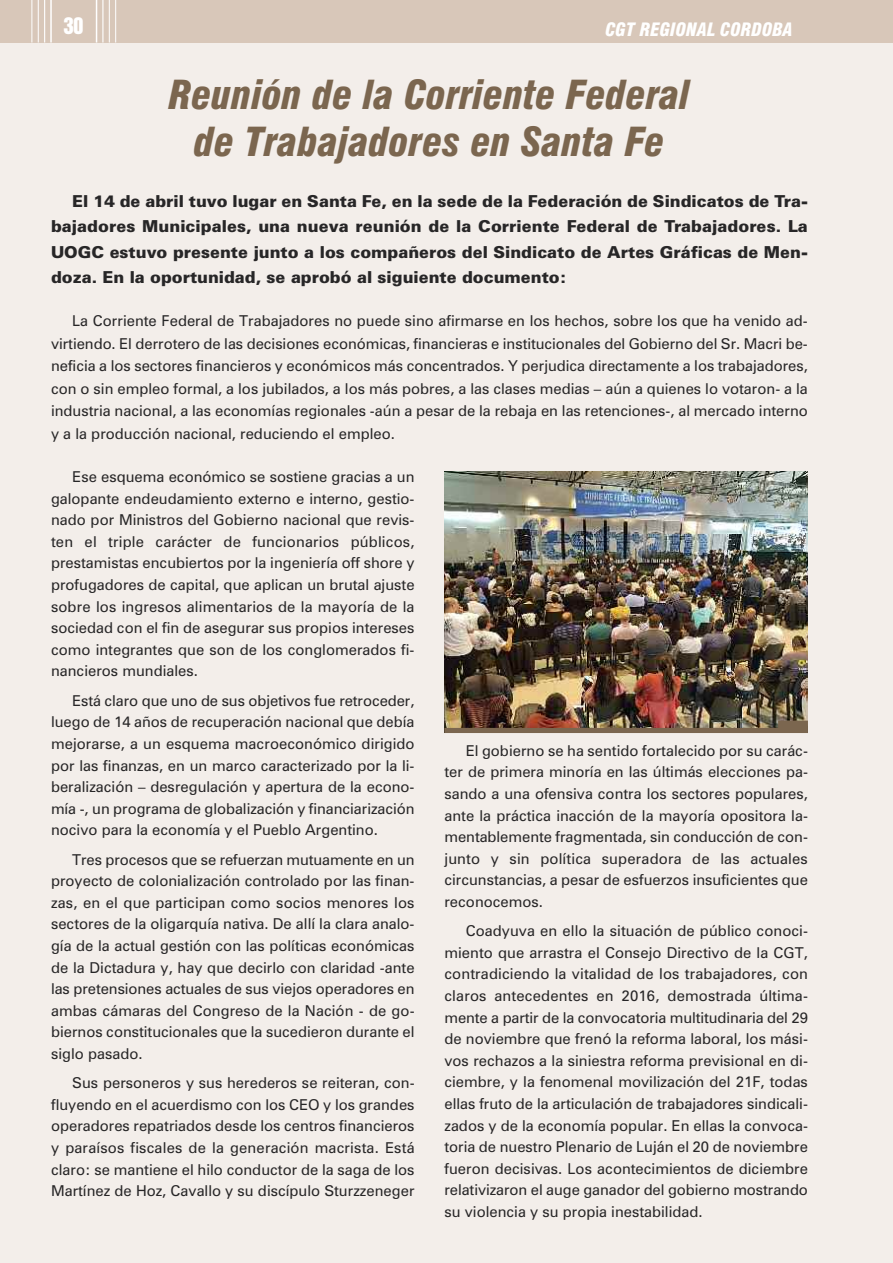
<style>
.page{position:relative;width:893px;height:1263px;background:#f3eeea}
.page>*{position:absolute;margin:0;border:0;box-sizing:border-box;transform-origin:0 0}
.t1{font:italic 900 condensed 39px/46.5px "Swiss 721 BT";color:#7b664f;text-align:center}
.t2{font:21px "Swiss 921 BT Regular A";color:#fff}
.t3{font:italic 900 condensed 18px "Swiss 721 BT";color:#fff}
.t4{font:900 16.5px/25.5px "Zurich BT";color:#272627;text-align:justify}
.t5{font:15px/21.6px "Zurich BT";color:#272627;text-align:justify}
</style>
<div class="page">
<div style="left:0;top:0;width:893px;height:43px;background:#d8c7b9"></div>
<hr style="left:50px;top:0;width:2px;height:43px;background:#fff">
<hr style="left:44px;top:0;width:1px;height:43px;background:#fff">
<hr style="left:38px;top:0;width:1px;height:43px;background:#fff">
<hr style="left:32px;top:0;width:1px;height:43px;background:#fff">
<hr style="left:96px;top:0;width:1px;height:43px;background:#fff">
<hr style="left:102px;top:0;width:1px;height:43px;background:#fff">
<hr style="left:109px;top:0;width:1px;height:43px;background:#fff">
<hr style="left:115px;top:0;width:1px;height:43px;background:#fff">
<img style="left:444px;top:472px;width:364px;height:249px">
<img style="left:444px;top:721px;width:364px;height:12px">
<h2 class="t2" style="left:64px;top:14px;width:22px">30</h2>
<p class="t3" style="left:605px;top:20px;width:189px">CGT REGIONAL CORDOBA</p>
<h1 class="t1" style="left:169px;top:72px;width:523px">Reunión de la Corriente Federal de Trabajadores en Santa Fe</h1>
<p class="t4" style="left:51px;top:188px;width:758px;text-indent:21px">El 14 de abril tuvo lugar en Santa Fe, en la sede de la Federación de Sindicatos de Tra&shy;bajadores Municipales, una nueva reunión de la Corriente Federal de Trabajadores. La UOGC estuvo presente junto a los compañeros del Sindicato de Artes Gráficas de Men&shy;doza. En la oportunidad, se aprobó al siguiente documento:</p>
<p class="t5" style="left:51px;top:310px;width:758px;line-height:22.5px;text-indent:21px">La Corriente Federal de Trabajadores no puede sino afirmarse en los hechos, sobre los que ha venido ad&shy;virtiendo. El derrotero de las decisiones económicas, financieras e institucionales del Gobierno del Sr. Macri be&shy;neficia a los sectores financieros y económicos más concentrados. Y perjudica directamente a los trabajadores, con o sin empleo formal, a los jubilados, a los más pobres, a las clases medias – aún a quienes lo votaron- a la industria nacional, a las economías regionales -aún a pesar de la rebaja en las retenciones-, al mercado interno y a la producción nacional, reduciendo el empleo.</p>
<p class="t5" style="left:51px;top:466px;width:365px;text-indent:21px">Ese esquema económico se sostiene gracias a un galopante endeudamiento externo e interno, gestio&shy;nado por Ministros del Gobierno nacional que revis&shy;ten el triple carácter de funcionarios públicos, prestamistas encubiertos por la ingeniería off shore y profugadores de capital, que aplican un brutal ajuste sobre los ingresos alimentarios de la mayoría de la sociedad con el fin de asegurar sus propios intereses como integrantes que son de los conglomerados fi&shy;nancieros mundiales.</p>
<p class="t5" style="left:51px;top:690px;width:365px;text-indent:21px">Está claro que uno de sus objetivos fue retroceder, luego de 14 años de recuperación nacional que debía mejorarse, a un esquema macroeconómico dirigido por las finanzas, en un marco caracterizado por la li&shy;beralización – desregulación y apertura de la econo&shy;mía -, un programa de globalización y financiarización nocivo para la economía y el Pueblo Argentino.</p>
<p class="t5" style="left:51px;top:848px;width:365px;text-indent:21px">Tres procesos que se refuerzan mutuamente en un proyecto de colonialización controlado por las finan&shy;zas, en el que participan como socios menores los sectores de la oligarquía nativa. De allí la clara analo&shy;gía de la actual gestión con las políticas económicas de la Dictadura y, hay que decirlo con claridad -ante las pretensiones actuales de sus viejos operadores en ambas cámaras del Congreso de la Nación - de go&shy;biernos constitucionales que la sucedieron durante el siglo pasado.</p>
<p class="t5" style="left:51px;top:1072px;width:365px;text-indent:21px">Sus personeros y sus herederos se reiteran, con&shy;fluyendo en el acuerdismo con los CEO y los grandes operadores repatriados desde los centros financieros y paraísos fiscales de la generación macrista. Está claro: se mantiene el hilo conductor de la saga de los Martínez de Hoz, Cavallo y su discípulo Sturzzeneger</p>
<p class="t5" style="left:444px;top:740px;width:365px;text-indent:21px">El gobierno se ha sentido fortalecido por su carác&shy;ter de primera minoría en las últimás elecciones pa&shy;sando a una ofensiva contra los sectores populares, ante la práctica inacción de la mayoría opositora la&shy;mentablemente fragmentada, sin conducción de con&shy;junto y sin política superadora de las actuales circunstancias, a pesar de esfuerzos insuficientes que reconocemos.</p>
<p class="t5" style="left:444px;top:920px;width:365px;text-indent:21px">Coadyuva en ello la situación de público conoci&shy;miento que arrastra el Consejo Directivo de la CGT, contradiciendo la vitalidad de los trabajadores, con claros antecedentes en 2016, demostrada última&shy;mente a partir de la convocatoria multitudinaria del 29 de noviembre que frenó la reforma laboral, los mási&shy;vos rechazos a la siniestra reforma previsional en di&shy;ciembre, y la fenomenal movilización del 21F, todas ellas fruto de la articulación de trabajadores sindicali&shy;zados y de la economía popular. En ellas la convoca&shy;toria de nuestro Plenario de Luján el 20 de noviembre fueron decisivas. Los acontecimientos de diciembre relativizaron el auge ganador del gobierno mostrando su violencia y su propia inestabilidad.</p>
</div>
